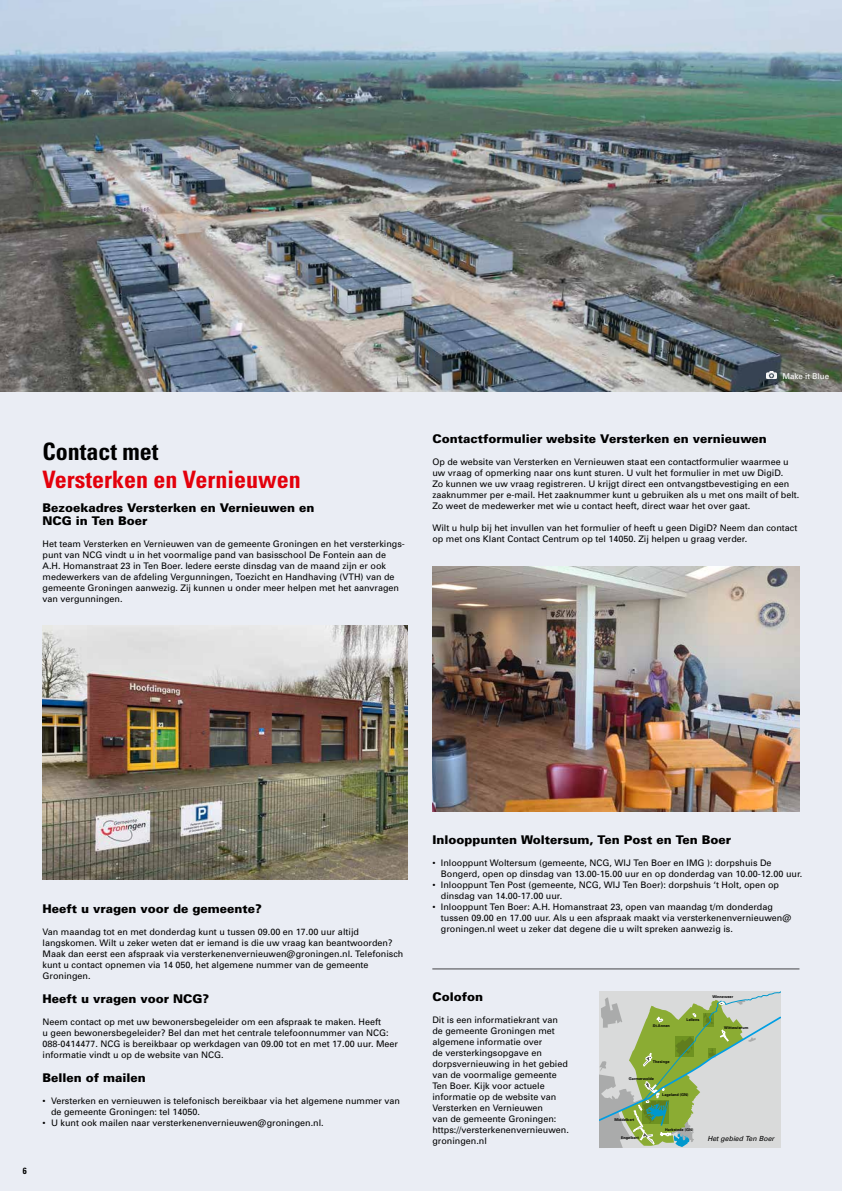
<style>
.page{position:relative;width:842px;height:1191px;background:#fff}
.page>*{position:absolute;margin:0;border:0;box-sizing:border-box;transform-origin:0 0}
.t1{font:700 condensed 24px "Univers";color:#e3000b}
.t2{font:700 condensed 24px "Univers";color:#000}
.t3{font:900 12px/13px "Univers";color:#000}
.t4{font:9px/11px "Univers";color:#000}
.t5{font:700 condensed 9px "Univers";color:#000}
.t6{font:8px "Univers";color:#fff}
.t7{font:italic 7px "Univers";color:#000}
.t8{font:700 3.8px "Univers";color:#000}
</style>
<div class="page">
<div style="left:0;top:391px;width:842px;height:800px;background:#eaedf4"></div>
<hr style="left:432px;top:968px;width:367px;height:1px;background:#434446">
<img style="left:0;top:0;width:842px;height:391px">
<svg style="left:599px;top:991px;width:181px;height:157px"></svg>
<img style="left:43px;top:626px;width:364px;height:253px">
<img style="left:432px;top:566px;width:367px;height:246px">
<svg style="left:767px;top:371px;width:9px;height:8px"></svg>
<h1 class="t2" style="left:43px;top:436px;width:118px">Contact met</h1>
<h1 class="t1" style="left:43px;top:464px;width:260px">Versterken en Vernieuwen</h1>
<h2 class="t3" style="left:43px;top:501px;width:274px">Bezoekadres Versterken en Vernieuwen en<br>NCG in Ten Boer</h2>
<p class="t4" style="left:43px;top:538px;width:364px">Het team Versterken en Vernieuwen van de gemeente Groningen en het versterkings&shy;punt van NCG vindt u in het voormalige pand van basisschool De Fontein aan de A.H. Homanstraat 23 in Ten Boer. Iedere eerste dinsdag van de maand zijn er ook medewerkers van de afdeling Vergunningen, Toezicht en Handhaving (VTH) van de gemeente Groningen aanwezig. Zij kunnen u onder meer helpen met het aanvragen van vergunningen.</p>
<p class="t6" style="left:782px;top:371px;width:48px">Make it Blue</p>
<h2 class="t3" style="left:432px;top:432px;width:336px">Contactformulier website Versterken en vernieuwen</h2>
<p class="t4" style="left:432px;top:456px;width:369px">Op de website van Versterken en Vernieuwen staat een contactformulier waarmee u uw vraag of opmerking naar ons kunt sturen. U vult het formulier in met uw DigiD.<br>Zo kunnen we uw vraag registreren. U krijgt direct een ontvangstbevestiging en een zaaknummer per e-mail. Het zaaknummer kunt u gebruiken als u met ons mailt of belt.<br>Zo weet de medewerker met wie u contact heeft, direct waar het over gaat.</p>
<p class="t4" style="left:432px;top:522px;width:367px">Wilt u hulp bij het invullen van het formulier of heeft u geen DigiD? Neem dan contact op met ons Klant Contact Centrum op tel 14050. Zij helpen u graag verder.</p>
<h2 class="t3" style="left:43px;top:901px;width:221px">Heeft u vragen voor de gemeente?</h2>
<p class="t4" style="left:43px;top:925px;width:362px">Van maandag tot en met donderdag kunt u tussen 09.00 en 17.00 uur altijd langskomen. Wilt u zeker weten dat er iemand is die uw vraag kan beantwoorden?<br>Maak dan eerst een afspraak via versterkenenvernieuwen@groningen.nl. Telefonisch kunt u contact opnemen via 14 050, het algemene nummer van de gemeente Groningen.</p>
<h2 class="t3" style="left:43px;top:991px;width:168px">Heeft u vragen voor NCG?</h2>
<p class="t4" style="left:43px;top:1015px;width:357px">Neem contact op met uw bewonersbegeleider om een afspraak te maken. Heeft<br>u geen bewonersbegeleider? Bel dan met het centrale telefoonnummer van NCG:<br>088-0414477. NCG is bereikbaar op werkdagen van 09.00 tot en met 17.00 uur. Meer informatie vindt u op de website van NCG.</p>
<h2 class="t3" style="left:43px;top:1070px;width:105px">Bellen of mailen</h2>
<p class="t4" style="left:51px;top:1094px;width:350px;text-indent:-9px">• Versterken en vernieuwen is telefonisch bereikbaar via het algemene nummer van de gemeente Groningen: tel 14050.</p>
<p class="t4" style="left:43px;top:1116px;width:283px">• U kunt ook mailen naar versterkenenvernieuwen@groningen.nl.</p>
<p class="t5" style="left:23px;top:1165px;width:5px">6</p>
<h2 class="t3" style="left:432px;top:833px;width:300px">Inlooppunten Woltersum, Ten Post en Ten Boer</h2>
<p class="t4" style="left:441px;top:857px;width:363px;text-indent:-9px">• Inlooppunt Woltersum (gemeente, NCG, WIJ Ten Boer en IMG ): dorpshuis De<br>Bongerd, open op dinsdag van 13.00-15.00 uur en op donderdag van 10.00-12.00 uur.</p>
<p class="t4" style="left:441px;top:879px;width:340px;text-indent:-9px">• Inlooppunt Ten Post (gemeente, NCG, WIJ Ten Boer): dorpshuis ‘t Holt, open op dinsdag van 14.00-17.00 uur.</p>
<p class="t4" style="left:441px;top:901px;width:352px;text-indent:-9px">• Inlooppunt Ten Boer: A.H. Homanstraat 23, open van maandag t/m donderdag tussen 09.00 en 17.00 uur. Als u een afspraak maakt via versterkenenvernieuwen@ groningen.nl weet u zeker dat degene die u wilt spreken aanwezig is.</p>
<h2 class="t3" style="left:432px;top:989px;width:52px">Colofon</h2>
<p class="t4" style="left:432px;top:1013px;width:138px">Dit is een informatiekrant van de gemeente Groningen met algemene informatie over<br>de versterkingsopgave en dorpsvernieuwing in het gebied van de voormalige gemeente<br>Ten Boer. Kijk voor actuele informatie op de website van<br>Versterken en Vernieuwen<br>van de gemeente Groningen: https://versterkenenvernieuwen. groningen.nl</p>
<p class="t8" style="left:653px;top:1023px;width:19px">St.Annen</p>
<p class="t8" style="left:687px;top:1017px;width:14px">Lellens</p>
<p class="t8" style="left:712px;top:994px;width:22px">Winneweer</p>
<p class="t8" style="left:724px;top:1025px;width:26px">Wittewierum</p>
<p class="t8" style="left:653px;top:1059px;width:18px">Thesinge</p>
<p class="t8" style="left:629px;top:1076px;width:27px">Garmerwolde</p>
<p class="t8" style="left:662px;top:1091px;width:28px">Lageland (GN)</p>
<p class="t8" style="left:665px;top:1127px;width:30px">Harkstede (GN)</p>
<p class="t8" style="left:614px;top:1116px;width:22px">Middelbert</p>
<p class="t8" style="left:621px;top:1135px;width:19px">Engelbert</p>
<p class="t7" style="left:707px;top:1134px;width:68px">Het gebied Ten Boer</p>
</div>
